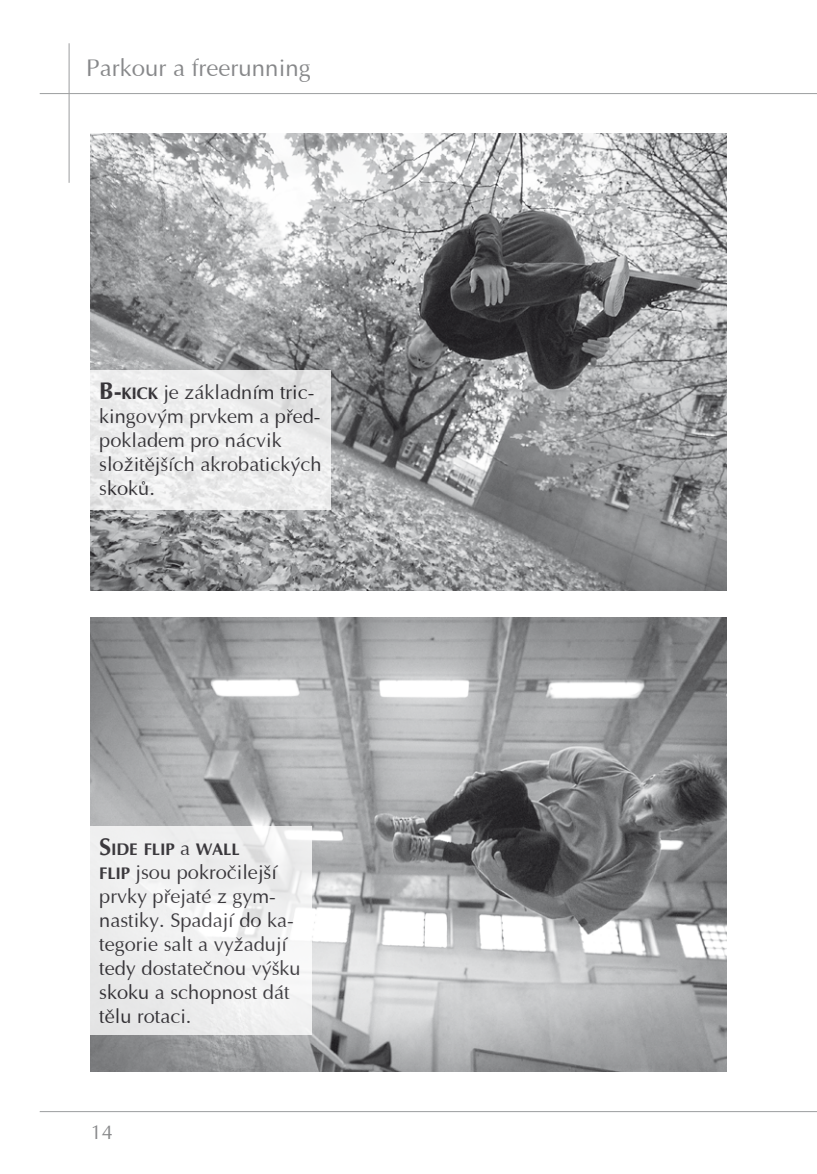
<style>
.page{position:relative;width:817px;height:1174px;background:#fff}
.page>*{position:absolute;margin:0;border:0;box-sizing:border-box;transform-origin:0 0}
.t1{font:24px "Ottawa";color:#87888a}
.t2{font:20px/24px "Ottawa";color:#1a171c}
.t3{font:20px "Ottawa";color:#87888a}
.t4{font:700 16.8px "Ottawa";letter-spacing:-.015em;color:#1a171c}
.s1{font-weight:700;font-size:24px}
.s2{font-weight:700;font-size:16.8px}
.s3{font-size:24px}
.s4{font-weight:400;font-size:20px}
</style>
<div class="page">
<hr style="left:40px;top:93px;width:776px;height:1px;background:#9c9e9f">
<hr style="left:69px;top:43px;width:1px;height:140px;background:#9c9e9f">
<hr style="left:40px;top:1111px;width:776px;height:1px;background:#9c9e9f">
<img style="left:91px;top:617px;width:635px;height:454px">
<img style="left:91px;top:133px;width:635px;height:457px">
<svg style="left:91px;top:370px;width:240px;height:139px;fill:#ececed"></svg>
<svg style="left:91px;top:826px;width:221px;height:208px;fill:#efeff0"></svg>
<p class="t1" style="left:86px;top:54px;width:226px">Parkour a freerunning</p>
<p class="t2" style="left:99px;top:380px;width:224px"><span class="s1">B-</span><span class="s2">KICK</span> je základním tric&shy;kingovým prvkem a před&shy;pokladem pro nácvik složitějších akrobatických skoků.</p>
<p class="t4" style="left:99px;top:838px;width:142px"><span class="s3">S</span>IDE FLIP <span class="s4">a</span> WALL</p>
<p class="t2" style="left:99px;top:860px;width:203px"><span class="s2">FLIP</span> jsou pokročilejší prvky přejaté z gym&shy;nastiky. Spadají do ka&shy;tegorie salt a vyžadují tedy dostatečnou výšku skoku a schopnost dát tělu rotaci.</p>
<p class="t3" style="left:91px;top:1120px;width:24px">14</p>
</div>
